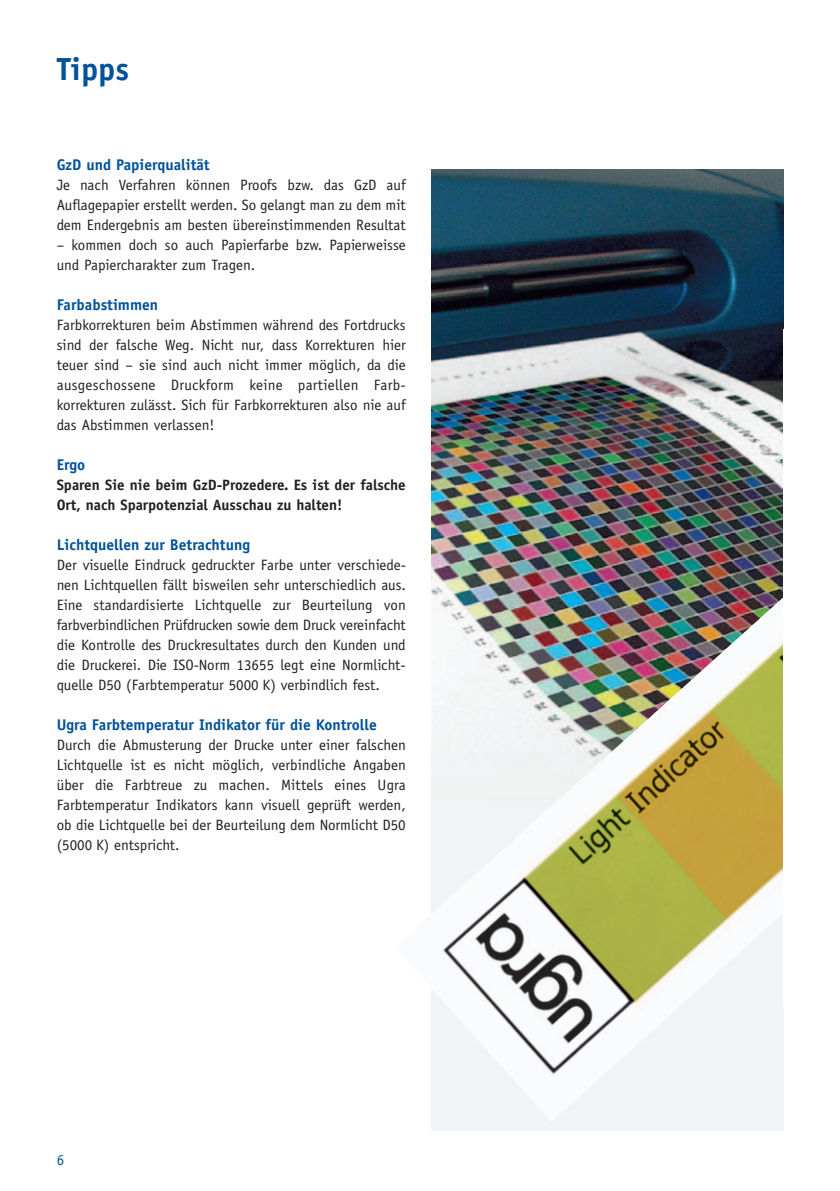
<style>
.page{position:relative;width:840px;height:1191px;background:#fff}
.page>*{position:absolute;margin:0;border:0;box-sizing:border-box;transform-origin:0 0}
.t1{font:700 32px "Officina Sans";color:#01519b}
.t2{font:700 15.6px "Officina Sans";color:#01519b}
.t3{font:15px/20px "Officina Sans";color:#231f20;text-align:justify}
.t4{font:700 15px/20px "Officina Sans";color:#231f20}
.t5{font:15px "Officina Sans";color:#01519b}
</style>
<div class="page">
<img style="left:431px;top:170px;width:351px;height:960px">
<img style="left:431px;top:319px;width:353px;height:802px">
<div style="left:782px;top:329px;width:57px;height:676px;background:#fff"></div>
<h1 class="t1" style="left:57px;top:57px;width:74px">Tipps</h1>
<p class="t2" style="left:57px;top:158px;width:154px">GzD und Papierqualität</p>
<p class="t3" style="left:57px;top:176px;width:350px">Je nach Verfahren können Proofs bzw. das GzD auf Auflagepapier er stellt werden. So gelangt man zu dem mit dem Endergebnis am besten übereinstimmenden Resultat</p>
<p class="t3" style="left:57px;top:236px;width:350px">– kommen doch so auch Papierfarbe bzw. Papier weisse und Papiercharakter zum Tragen.</p>
<p class="t2" style="left:57px;top:298px;width:103px">Farbabstimmen</p>
<p class="t3" style="left:57px;top:316px;width:350px">Farbkorrekturen beim Abstimmen während des Fort drucks sind der falsche Weg. Nicht nur, dass Kor rek turen hier teuer sind – sie sind auch nicht immer möglich, da die ausgeschossene Druck form keine partiellen Farb - korrekturen zulässt. Sich für Farbkorrekturen also nie auf das Ab stimmen verlassen!</p>
<p class="t2" style="left:57px;top:458px;width:30px">Ergo</p>
<p class="t4" style="left:57px;top:476px;width:350px">Sparen Sie nie beim GzD-Pro ze de re. Es ist der falsche<br>Ort, nach Spar po ten zial Ausschau zu halten!</p>
<p class="t2" style="left:57px;top:538px;width:195px">Lichtquellen zur Betrachtung</p>
<p class="t3" style="left:57px;top:556px;width:350px">Der visuelle Eindruck gedruckter Farbe unter verschiede&shy;nen Licht quellen fällt bisweilen sehr unterschiedlich aus.<br>Eine standardisierte Lichtquelle zur Beurteilung von farbverbindlichen Prüfdrucken sowie dem Druck vereinfacht die Kontrolle des Druckresultates durch den Kunden und die Druckerei. Die ISO-Norm 13655 legt eine Normlicht - quelle D50 (Farbtemperatur 5000 K) verbindlich fest.</p>
<p class="t2" style="left:57px;top:718px;width:321px">Ugra Farbtemperatur Indikator für die Kontrolle</p>
<p class="t3" style="left:57px;top:736px;width:350px">Durch die Abmusterung der Drucke unter einer falschen Lichtquelle ist es nicht möglich, verbindliche Angaben über die Farbtreue zu machen. Mittels eines Ugra Farbtemperatur Indikators kann visuell geprüft werden, ob die Lichtquelle bei der Beurteilung dem Normlicht D50 (5000 K) entspricht.</p>
<p class="t5" style="left:57px;top:1154px;width:9px">6</p>
</div>
